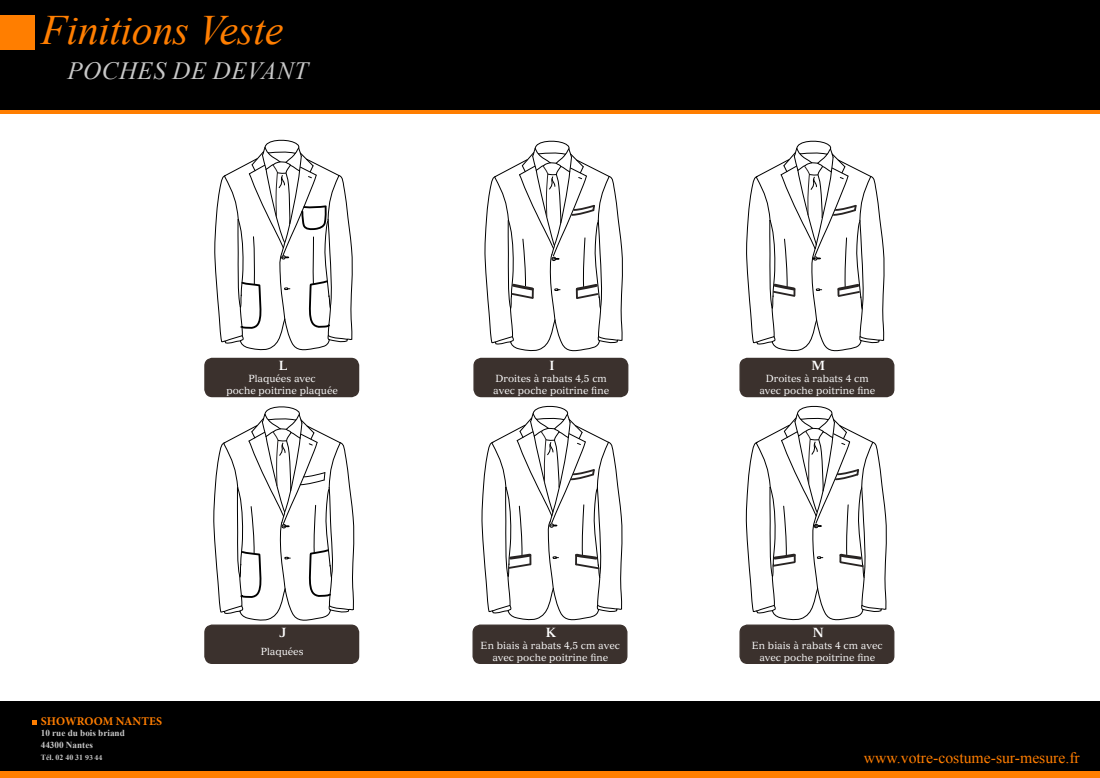
<style>
.page{position:relative;width:1100px;height:778px;background:#fff}
.page>*{position:absolute;margin:0;border:0;box-sizing:border-box;transform-origin:0 0}
.t1{font:italic 41.9px "Times New Roman";color:#ff7e00}
.t2{font:italic 24.9px "Times New Roman";letter-spacing:.025em;color:#c8c8c8}
.t3{font:15.7px "Times New Roman";color:#ff7e00}
.t4{font:700 12.9px "Versailles LT Std";color:#fff}
.t5{font:700 11.8px "Minion Pro";letter-spacing:.005em;color:#ff7e00}
.t6{font:10.1px/12.1px "Versailles LT Std";color:#fff;text-align:center}
.t7{font:700 9.2px/11.8px "Times New Roman";color:#c8c8c8}
.t8{font:700 7.9px "Times New Roman";color:#c8c8c8}
.s1{font-family:"Minion Pro"}
</style>
<div class="page">
<svg style="left:484px;top:140px;width:139px;height:212px"></svg>
<svg style="left:746px;top:140px;width:139px;height:212px"></svg>
<svg style="left:746px;top:405px;width:141px;height:216px"></svg>
<svg style="left:481px;top:405px;width:141px;height:216px"></svg>
<svg style="left:214px;top:139px;width:139px;height:212px"></svg>
<svg style="left:213px;top:406px;width:141px;height:215px"></svg>
<div style="left:205px;top:358px;width:154px;height:39px;background:#3b312d;border-radius:7px"></div>
<div style="left:204px;top:358px;width:155px;height:39px;border:1px solid #3b312d;border-radius:7px"></div>
<div style="left:474px;top:358px;width:154px;height:39px;background:#3b312d;border-radius:7px"></div>
<div style="left:473px;top:358px;width:155px;height:39px;border:1px solid #3b312d;border-radius:7px"></div>
<div style="left:740px;top:358px;width:154px;height:39px;background:#3b312d;border-radius:7px"></div>
<div style="left:739px;top:358px;width:155px;height:39px;border:1px solid #3b312d;border-radius:7px"></div>
<div style="left:740px;top:625px;width:154px;height:38px;background:#3b312d;border-radius:7px"></div>
<div style="left:739px;top:625px;width:155px;height:39px;border:1px solid #3b312d;border-radius:7px"></div>
<div style="left:473px;top:625px;width:154px;height:38px;background:#3b312d;border-radius:7px"></div>
<div style="left:473px;top:625px;width:154px;height:39px;border:1px solid #3b312d;border-radius:7px"></div>
<div style="left:205px;top:625px;width:154px;height:38px;background:#3b312d;border-radius:7px"></div>
<div style="left:204px;top:625px;width:155px;height:39px;border:1px solid #3b312d;border-radius:7px"></div>
<div style="left:0;top:0;width:1100px;height:114px;background:#000"></div>
<div style="left:0;top:15px;width:35px;height:34px;background:#ff7e00"></div>
<hr style="left:0;top:110px;width:1100px;height:4px;background:#ff7e00">
<div style="left:0;top:701px;width:1100px;height:77px;background:#000"></div>
<div style="left:0;top:772px;width:1100px;height:6px;background:#ff7e00"></div>
<svg style="left:32px;top:720px;width:4px;height:5px"></svg>
<h1 class="t1" style="left:41px;top:1px;width:244px">FINITIONS VESTE</h1>
<h2 class="t2" style="left:67px;top:54px;width:242px">POCHES DE DEVANT</h2>
<p class="t4" style="left:279px;top:358px;width:10px">L</p>
<p class="t4" style="left:550px;top:358px;width:7px">I</p>
<p class="t4" style="left:811px;top:358px;width:15px">M</p>
<p class="t6" style="left:226px;top:372px;width:113px">Plaquées avec<br>poche poitrine plaquée</p>
<p class="t6" style="left:493px;top:372px;width:117px;text-align:left">Droites à rabats 4,5 cm avec poche poitrine fine</p>
<p class="t6" style="left:759px;top:372px;width:117px">Droites à rabats 4 cm avec poche poitrine fine</p>
<p class="t4" style="left:280px;top:625px;width:8px">J</p>
<p class="t4" style="left:546px;top:625px;width:12px">K</p>
<p class="t4" style="left:813px;top:625px;width:13px">N</p>
<p class="t5" style="left:36px;top:712px;width:126px">-SHOWROOM NANTES</p>
<p class="t7" style="left:41px;top:727px;width:86px">10 rue du bois briand<br>44300 Nantes</p>
<p class="t8" style="left:41px;top:752px;width:63px">Tél. 02 40 31 <span class="s1">93 44</span></p>
<p class="t6" style="left:261px;top:645px;width:44px">Plaquées</p>
<p class="t6" style="left:481px;top:639px;width:141px">En biais à rabats 4,5 cm avec avec poche poitrine fine</p>
<p class="t6" style="left:752px;top:639px;width:133px">En biais à rabats 4 cm avec avec poche poitrine fine</p>
<h3 class="t3" style="left:864px;top:746px;width:217px">www.votre-costume-sur-mesure.fr</h3>
</div>
